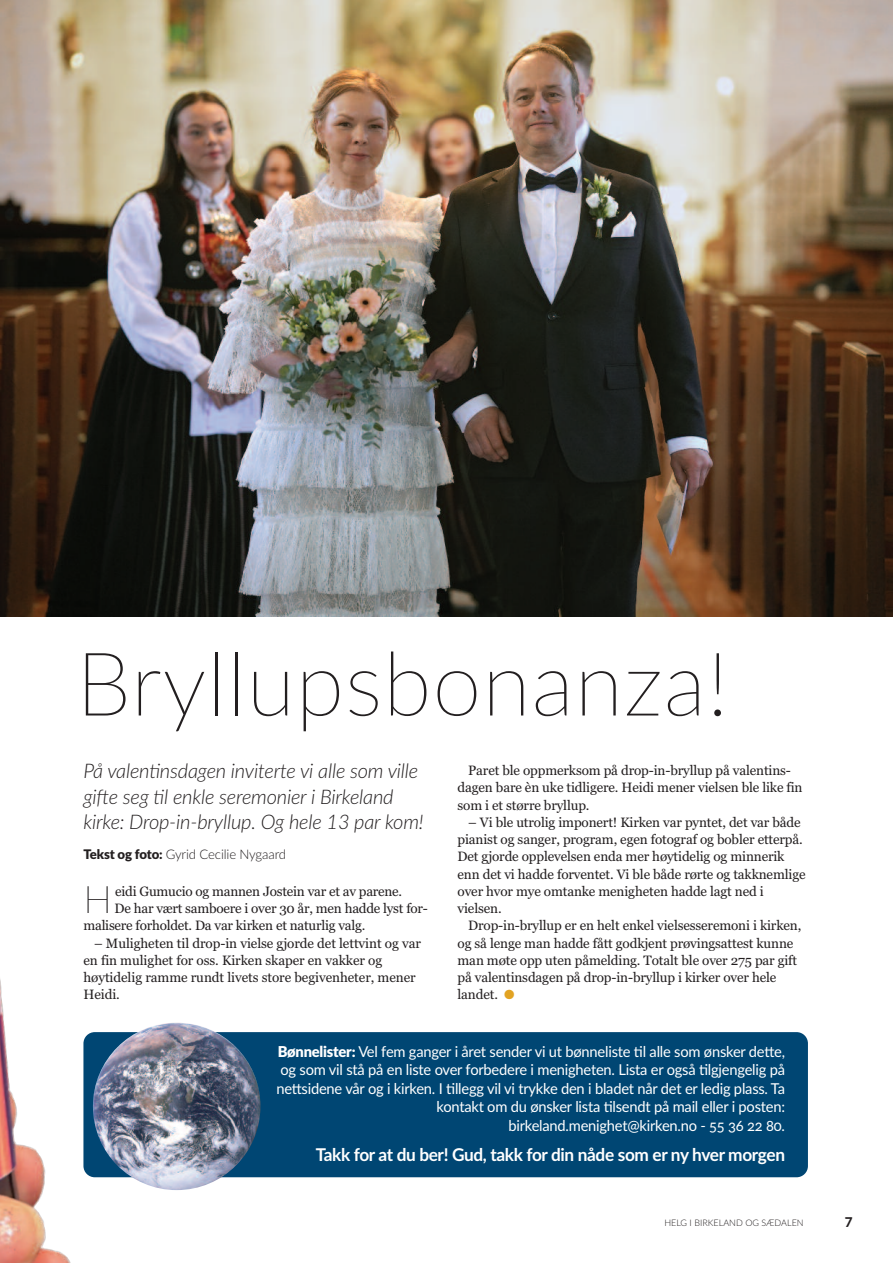
<style>
.page{position:relative;width:893px;height:1263px;background:#fff}
.page>*{position:absolute;margin:0;border:0;box-sizing:border-box;transform-origin:0 0}
.t1{font:100 88.5px "Lato";letter-spacing:.01em;color:#231f20}
.t2{font:100 37.95px "Lato";color:#231f20}
.t3{font:italic 300 20.1px/25.5px "Lato";letter-spacing:-.01em;color:#231f20}
.t4{font:700 17.55px "Lato";letter-spacing:-.02em;color:#fff}
.t5{font:15px/18.5px "Lato";letter-spacing:-.015em;color:#fff;text-align:right}
.t6{font:13.5px/17.2px "Georgia";letter-spacing:-.01em;color:#231f20}
.t7{font:800 13.5px "Lato";color:#231f20}
.t8{font:300 13.2px "Lato";letter-spacing:-.01em;color:#231f20}
.t9{font:300 9px "Lato";color:#231f20}
.s1{font-weight:900}
.s2{color:#e2a323}
</style>
<div class="page">
<img style="left:0;top:979px;width:71px;height:284px">
<img style="left:0;top:0;width:893px;height:616px">
<div style="left:83px;top:1032px;width:725px;height:145px;background:#004673;border-radius:11px"></div>
<img style="left:93px;top:1022px;width:167px;height:168px;border-radius:50%">
<h1 class="t1" style="left:76px;top:633px;width:654px">Bryllupsbonanza!</h1>
<h3 class="t3" style="left:83px;top:759px;width:342px">På valentinsdagen inviterte vi alle som ville gifte seg til enkle seremonier i Birkeland kirke: Drop-in-bryllup. Og hele 13 par kom!</h3>
<p class="t8" style="left:83px;top:847px;width:204px"><span class="s1">Tekst og foto:</span> Gyrid Cecilie Nygaard</p>
<h2 class="t2" style="left:83px;top:878px;width:30px">H</h2>
<p class="t6" style="left:115px;top:883px;width:288px">eidi Gumucio og mannen Jostein var et av parene.</p>
<p class="t6" style="left:115px;top:900px;width:315px">De har vært samboere i over 30 år, men hadde lyst for-</p>
<p class="t6" style="left:83px;top:917px;width:283px">malisere forholdet. Da var kirken et naturlig valg.</p>
<p class="t6" style="left:83px;top:934px;width:339px;text-indent:11px">– Muligheten til drop-in vielse gjorde det lettvint og var en fin mulighet for oss. Kirken skaper en vakker og høytidelig ramme rundt livets store begivenheter, mener Heidi.</p>
<p class="t6" style="left:458px;top:762px;width:346px;text-indent:11px">Paret ble oppmerksom på drop-in-bryllup på valentins&shy;dagen bare èn uke tidligere. Heidi mener vielsen ble like fin som i et større bryllup.</p>
<p class="t6" style="left:458px;top:814px;width:350px;text-indent:11px">– Vi ble utrolig imponert! Kirken var pyntet, det var både pianist og sanger, program, egen fotograf og bobler etterpå.<br>Det gjorde opplevelsen enda mer høytidelig og minnerik enn det vi hadde forventet. Vi ble både rørte og takknemlige over hvor mye omtanke menigheten hadde lagt ned i vielsen.</p>
<p class="t6" style="left:458px;top:917px;width:345px;text-indent:11px">Drop-in-bryllup er en helt enkel vielsesseremoni i kirken, og så lenge man hadde fått godkjent prøvingsattest kunne man møte opp uten påmelding. Totalt ble over 275 par gift på valentinsdagen på drop-in-bryllup i kirker over hele landet. <span class="s2">●</span></p>
<p class="t5" style="left:276px;top:1042px;width:510px"><span class="s1">Bønnelister:</span> Vel fem ganger i året sender vi ut bønneliste til alle som ønsker dette, og som vil stå på en liste over forbedere i menigheten. Lista er også tilgjengelig på nettsidene vår og i kirken. I tillegg vil vi trykke den i bladet når det er ledig plass. Ta kontakt om du ønsker lista tilsendt på mail eller i posten: birkeland.menighet@kirken.no - 55 36 22 80.</p>
<p class="t4" style="left:316px;top:1145px;width:471px">Takk for at du ber! Gud, takk for din nåde som er ny hver morgen</p>
<p class="t9" style="left:664px;top:1218px;width:141px">HELG I BIRKELAND OG SÆDALEN</p>
<p class="t7" style="left:845px;top:1214px;width:9px">7</p>
</div>
